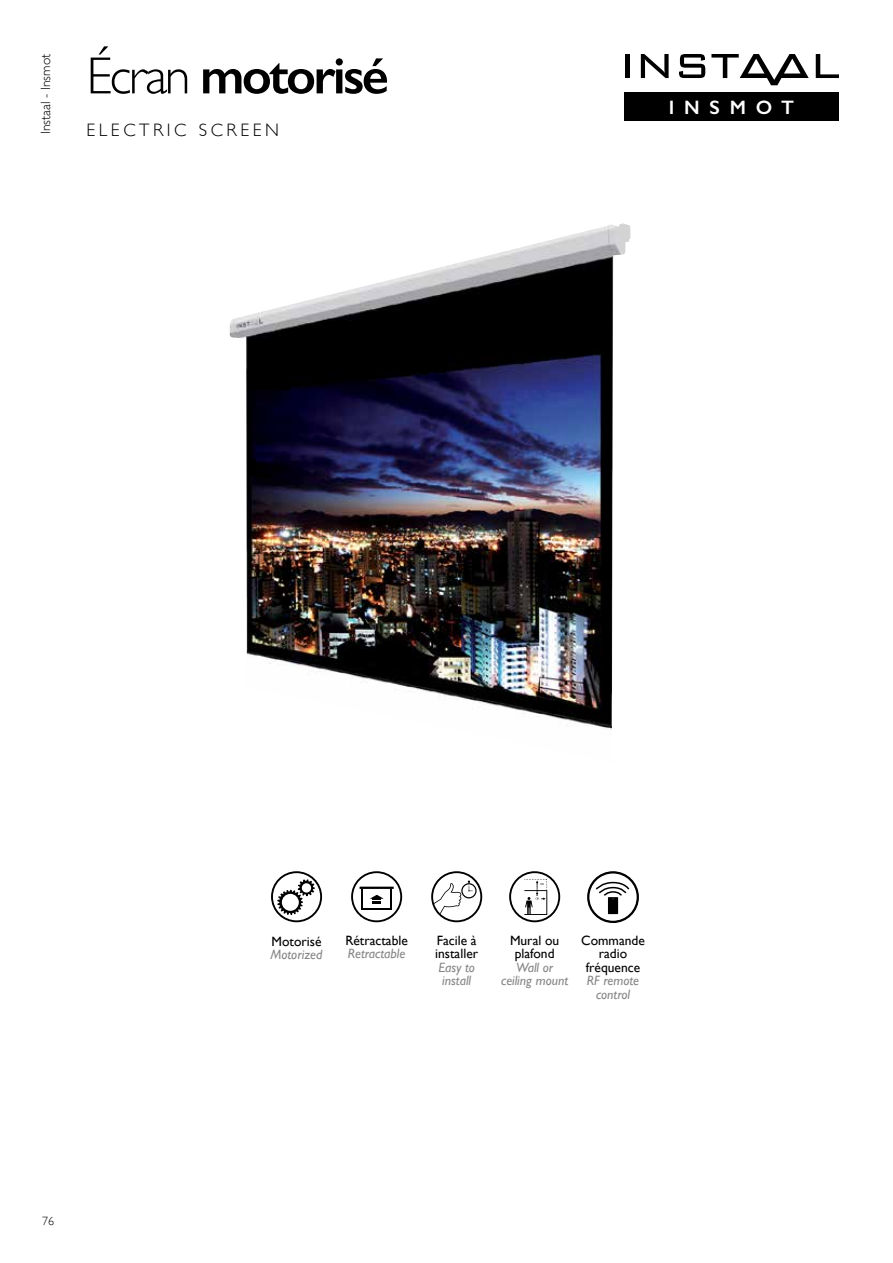
<style>
.page{position:relative;width:893px;height:1263px;background:#fff}
.page>*{position:absolute;margin:0;border:0;box-sizing:border-box;transform-origin:0 0}
.t1{font:600 52.5px "Gill Sans";letter-spacing:-.05em;color:#000}
.t2{font:600 19.5px "Gill Sans";letter-spacing:.5em;color:#fff}
.t3{font:300 18px "Gill Sans";letter-spacing:.2em;color:#000}
.t4{font:13.5px/13.5px "Gill Sans";color:#000;text-align:center}
.t5{font:italic 13.5px/13.5px "Gill Sans";color:#878787;text-align:center}
.t6{font:300 13.5px "Gill Sans";color:#000}
.t7{font:300 12px "Gill Sans";color:#000}
.s1{font-weight:300}
</style>
<div class="page">
<div style="left:625px;top:54px;width:5px;height:24px;background:#000"></div>
<svg style="left:641px;top:54px;width:28px;height:24px"></svg>
<svg style="left:679px;top:54px;width:26px;height:24px"></svg>
<svg style="left:711px;top:54px;width:98px;height:31px"></svg>
<svg style="left:816px;top:54px;width:23px;height:24px"></svg>
<div style="left:624px;top:92px;width:215px;height:29px;background:#000"></div>
<img style="left:229px;top:223px;width:401px;height:507px">
<svg style="left:351px;top:871px;width:51px;height:51px"></svg>
<svg style="left:431px;top:871px;width:51px;height:51px"></svg>
<svg style="left:509px;top:871px;width:51px;height:51px"></svg>
<svg style="left:271px;top:871px;width:51px;height:51px"></svg>
<svg style="left:588px;top:872px;width:50px;height:50px"></svg>
<div style="left:587px;top:871px;width:52px;height:52px;border:2px solid #000;border-radius:50%"></div>
<div style="left:608px;top:897px;width:10px;height:17px;background:#000"></div>
<svg style="left:595px;top:881px;width:35px;height:18px"></svg>
<p class="t6" style="left:35px;top:134px;width:82px;rotate:-90deg">Instaal - Insmot</p>
<h1 class="t1" style="left:86px;top:44px;width:304px"><span class="s1">Écran</span> motorisé</h1>
<h3 class="t3" style="left:86px;top:116px;width:194px">ELECTRIC SCREEN</h3>
<h2 class="t2" style="left:669px;top:96px;width:127px">INSMOT</h2>
<p class="t7" style="left:42px;top:1212px;width:13px">76</p>
<p class="t4" style="left:272px;top:934px;width:51px">Motorisé</p>
<p class="t5" style="left:270px;top:948px;width:54px">Motorized</p>
<p class="t4" style="left:345px;top:933px;width:64px">Rétractable</p>
<p class="t5" style="left:348px;top:947px;width:59px">Retractable</p>
<p class="t4" style="left:435px;top:933px;width:44px;text-align:left">Facile à installer</p>
<p class="t5" style="left:438px;top:960px;width:38px;text-align:left">Easy to install</p>
<p class="t4" style="left:510px;top:933px;width:51px">Mural ou plafond</p>
<p class="t5" style="left:501px;top:960px;width:69px">Wall or ceiling mount</p>
<p class="t4" style="left:581px;top:933px;width:65px">Commande radio fréquence</p>
<p class="t5" style="left:587px;top:974px;width:54px">RF remote control</p>
</div>
